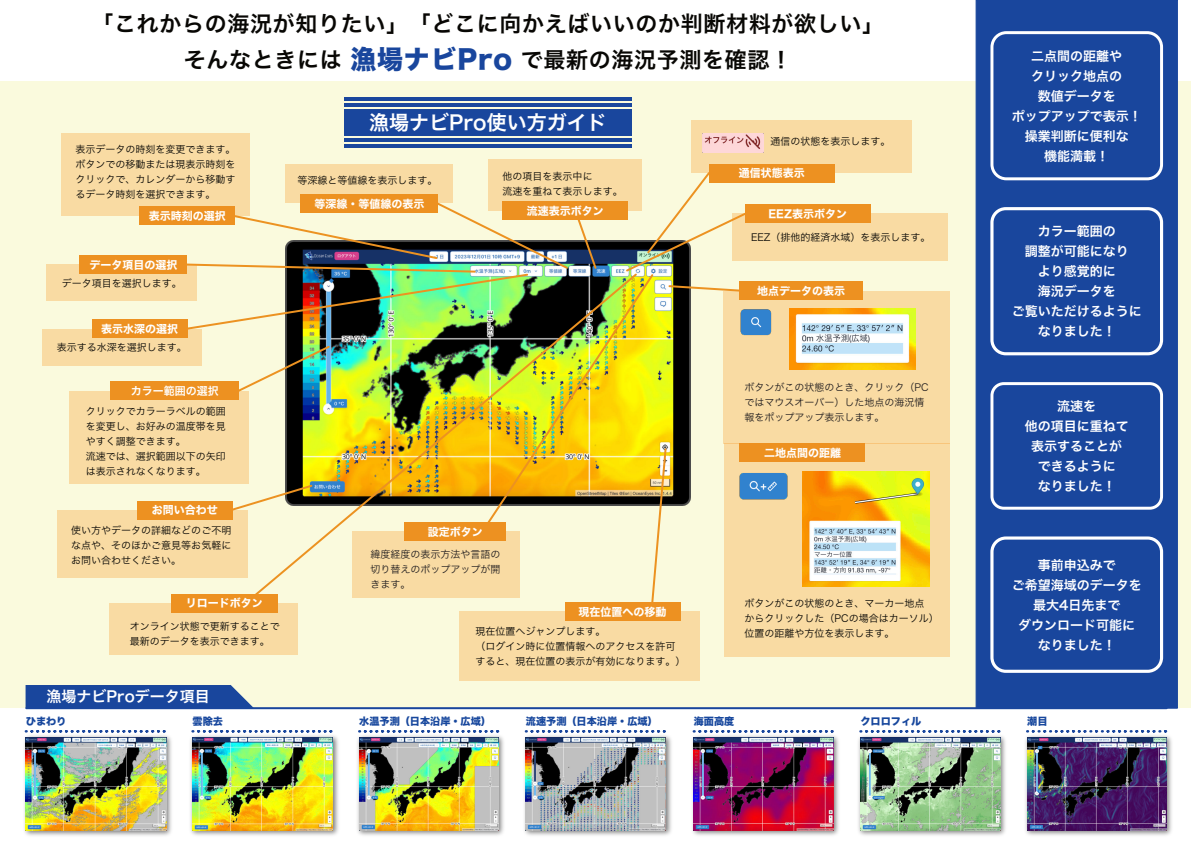
<style>
.page{position:relative;width:1191px;height:842px;background:#fff}
.page>*{position:absolute;margin:0;border:0;box-sizing:border-box;transform-origin:0 0}
.t1{font:22px/36px "Hiragino Sans W6";letter-spacing:.03em;color:#080704;text-align:center}
.t2{font:20px "Hiragino Sans W6";color:#fff}
.t3{font:15px "Hiragino Sans W6";color:#fff}
.t4{font:13px/20px "Hiragino Sans W6";color:#fff;text-align:center}
.t5{font:11px "Hiragino Sans W7";color:#fff}
.t6{font:11px "Hiragino Sans W6";color:#fff}
.t7{font:10.1px "Hiragino Sans W8";color:#17479d}
.t8{font:10px/15px "Hiragino Sans W3";color:#080704}
.t9{font:10px/15px "Hiragino Sans W3";color:#231f20;text-align:justify}
.s1{font-family:"Hiragino Sans W8";font-size:26px;color:#19469d}
</style>
<div class="page">
<div style="left:0;top:81px;width:1191px;height:627px;background:#fafadd"></div>
<img style="left:569px;top:240px;width:122px;height:265px">
<div style="left:976px;top:0;width:201px;height:708px;background:#19469d"></div>
<div style="left:26px;top:685px;width:227px;height:22px;background:#19469d"></div>
<div style="left:344px;top:109px;width:288px;height:27px;background:#19469d"></div>
<hr style="left:344px;top:138px;width:288px;height:4px;background:#19469d">
<hr style="left:344px;top:144px;width:288px;height:4px;background:#19469d">
<hr style="left:344px;top:103px;width:288px;height:4px;background:#19469d">
<hr style="left:344px;top:97px;width:288px;height:4px;background:#19469d">
<svg style="left:236px;top:381px;width:17px;height:13px"></svg>
<svg style="left:229px;top:483px;width:24px;height:30px"></svg>
<svg style="left:575px;top:220px;width:23px;height:50px"></svg>
<svg style="left:624px;top:173px;width:123px;height:100px"></svg>
<svg style="left:667px;top:284px;width:72px;height:9px"></svg>
<img style="left:253px;top:331px;width:232px;height:263px">
<img style="left:485px;top:272px;width:170px;height:250px">
<svg style="left:650px;top:447px;width:17px;height:155px"></svg>
<svg style="left:183px;top:200px;width:386px;height:131px"></svg>
<div style="left:724px;top:443px;width:226px;height:214px;background:#f9dba3"></div>
<div style="left:724px;top:291px;width:226px;height:152px;background:#f9dba3"></div>
<div style="left:57px;top:510px;width:190px;height:68px;background:#f9dba3"></div>
<div style="left:42px;top:329px;width:160px;height:37px;background:#f9dba3"></div>
<div style="left:285px;top:164px;width:168px;height:39px;background:#f9dba3"></div>
<div style="left:61px;top:133px;width:188px;height:83px;background:#f9dba3"></div>
<div style="left:352px;top:531px;width:168px;height:67px;background:#f9dba3"></div>
<div style="left:460px;top:611px;width:240px;height:70px;background:#f9dba3"></div>
<div style="left:69px;top:391px;width:179px;height:92px;background:#f9dba3"></div>
<div style="left:109px;top:603px;width:188px;height:52px;background:#f9dba3"></div>
<div style="left:691px;top:121px;width:220px;height:52px;background:#f9dba3"></div>
<div style="left:732px;top:214px;width:216px;height:47px;background:#f9dba3"></div>
<div style="left:488px;top:159px;width:154px;height:52px;background:#f9dba3"></div>
<div style="left:47px;top:265px;width:150px;height:36px;background:#f9dba3"></div>
<svg style="left:26px;top:730px;width:140px;height:2px"></svg>
<img style="left:24px;top:735px;width:148px;height:101px">
<img style="left:26px;top:737px;width:140px;height:94px">
<svg style="left:192px;top:730px;width:141px;height:2px"></svg>
<img style="left:190px;top:735px;width:149px;height:101px">
<img style="left:192px;top:737px;width:141px;height:93px">
<svg style="left:359px;top:730px;width:140px;height:2px"></svg>
<img style="left:357px;top:735px;width:147px;height:101px">
<img style="left:359px;top:737px;width:140px;height:93px">
<svg style="left:526px;top:730px;width:140px;height:2px"></svg>
<img style="left:524px;top:735px;width:148px;height:101px">
<img style="left:526px;top:737px;width:140px;height:93px">
<svg style="left:860px;top:730px;width:140px;height:3px"></svg>
<img style="left:858px;top:735px;width:148px;height:101px">
<img style="left:860px;top:737px;width:140px;height:93px">
<svg style="left:694px;top:730px;width:140px;height:3px"></svg>
<img style="left:692px;top:735px;width:147px;height:101px">
<img style="left:694px;top:737px;width:139px;height:93px">
<svg style="left:1027px;top:730px;width:140px;height:2px"></svg>
<img style="left:1025px;top:735px;width:147px;height:101px">
<img style="left:1027px;top:737px;width:139px;height:93px">
<div style="left:140px;top:207px;width:95px;height:18px;background:#ed9121"></div>
<div style="left:92px;top:320px;width:95px;height:18px;background:#ed9121"></div>
<div style="left:79px;top:255px;width:108px;height:19px;background:#ed9121"></div>
<div style="left:564px;top:602px;width:116px;height:19px;background:#ed9121"></div>
<div style="left:110px;top:382px;width:128px;height:18px;background:#ed9121"></div>
<div style="left:739px;top:281px;width:124px;height:19px;background:#ed9121"></div>
<div style="left:739px;top:443px;width:125px;height:19px;background:#ed9121"></div>
<div style="left:137px;top:501px;width:96px;height:18px;background:#ed9121"></div>
<div style="left:405px;top:522px;width:101px;height:18px;background:#ed9121"></div>
<div style="left:171px;top:594px;width:107px;height:18px;background:#ed9121"></div>
<div style="left:709px;top:164px;width:125px;height:18px;background:#ed9121"></div>
<div style="left:745px;top:205px;width:125px;height:18px;background:#ed9121"></div>
<div style="left:502px;top:202px;width:126px;height:18px;background:#ed9121"></div>
<div style="left:300px;top:195px;width:138px;height:18px;background:#ed9121"></div>
<hr style="left:26px;top:707px;width:1140px;height:2px;background:#19469d">
<div style="left:990px;top:31px;width:173px;height:149px;border:3px solid #fff;border-radius:14px"></div>
<div style="left:990px;top:207px;width:173px;height:148px;border:3px solid #fff;border-radius:14px"></div>
<div style="left:990px;top:382px;width:173px;height:128px;border:3px solid #fff;border-radius:12px"></div>
<div style="left:990px;top:536px;width:173px;height:137px;border:3px solid #fff;border-radius:14px"></div>
<img style="left:702px;top:133px;width:61px;height:20px">
<img style="left:740px;top:309px;width:32px;height:27px">
<img style="left:739px;top:473px;width:49px;height:27px">
<img style="left:789px;top:309px;width:126px;height:61px">
<img style="left:802px;top:472px;width:127px;height:115px">
<h1 class="t1" style="left:92px;top:5px;width:794px">「これからの海況が知りたい」「どこに向かえばいいのか判断材料が欲しい」そんなときには<span class="s1">漁場ナビPro</span> で最新の海況予測を確認！</h1>
<p class="t8" style="left:75px;top:142px;width:162px;text-align:justify">表示データの時刻を変更できます。ボタンでの移動または現表示時刻をクリックで、カレンダーから移動するデータ時刻を選択できます。</p>
<p class="t5" style="left:149px;top:211px;width:78px">表示時刻の選択</p>
<p class="t5" style="left:89px;top:259px;width:90px">データ項目の選択</p>
<p class="t8" style="left:62px;top:275px;width:122px">データ項目を選択します。</p>
<p class="t5" style="left:101px;top:324px;width:79px">表示水深の選択</p>
<p class="t8" style="left:57px;top:340px;width:132px">表示する水深を選択します。</p>
<p class="t6" style="left:131px;top:386px;width:89px">カラー範囲の選択</p>
<p class="t8" style="left:86px;top:403px;width:142px">クリックでカラーラベルの範囲を変更し、お好みの温度帯を見やすく調整できます。<br>流速では、選択範囲以下の矢印は表示されなくなります。</p>
<p class="t5" style="left:152px;top:505px;width:67px">お問い合わせ</p>
<p class="t8" style="left:71px;top:523px;width:161px;text-align:justify">使い方やデータの詳細などのご不明な点や、そのほかご意見等お気軽にお問い合わせください。</p>
<p class="t5" style="left:186px;top:598px;width:78px">リロードボタン</p>
<p class="t8" style="left:130px;top:619px;width:151px">オンライン状態で更新することで最新のデータを表示できます。</p>
<h3 class="t3" style="left:47px;top:689px;width:165px">漁場ナビProデータ項目</h3>
<h2 class="t2" style="left:369px;top:113px;width:239px">漁場ナビPro使い方ガイド</h2>
<p class="t8" style="left:297px;top:173px;width:141px">等深線と等値線を表示します。</p>
<p class="t8" style="left:502px;top:168px;width:121px">他の項目を表示中に<br>流速を重ねて表示します。</p>
<p class="t8" style="left:770px;top:134px;width:121px">通信の状態を表示します。</p>
<p class="t5" style="left:739px;top:168px;width:67px">通信状態表示</p>
<p class="t5" style="left:314px;top:199px;width:111px">等深線・等値線の表示</p>
<p class="t5" style="left:527px;top:205px;width:78px">流速表示ボタン</p>
<p class="t5" style="left:768px;top:209px;width:80px">EEZ表示ボタン</p>
<p class="t8" style="left:751px;top:230px;width:181px">EEZ（排他的経済水域）を表示します。</p>
<p class="t5" style="left:757px;top:285px;width:89px">地点データの表示</p>
<p class="t5" style="left:428px;top:526px;width:56px">設定ボタン</p>
<p class="t9" style="left:370px;top:546px;width:131px">緯度経度の表示方法や言語の切り替えのポップアップが開きます。</p>
<p class="t9" style="left:744px;top:380px;width:186px;text-align:left">ボタンがこの状態のとき、クリック（PCではマウスオーバー）した地点の海況情報をポップアップ表示します。</p>
<p class="t5" style="left:764px;top:447px;width:78px">二地点間の距離</p>
<p class="t5" style="left:578px;top:606px;width:89px">現在位置への移動</p>
<p class="t8" style="left:475px;top:624px;width:211px">現在位置へジャンプします。<br>（ログイン時に位置情報へのアクセスを許可すると、現在位置の表示が有効になります。）</p>
<p class="t8" style="left:744px;top:596px;width:196px">ボタンがこの状態のとき、マーカー地点<br>からクリックした（PCの場合はカーソル）位置の距離や方位を表示します。</p>
<h3 class="t4" style="left:1011px;top:46px;width:131px">二点間の距離や<br>クリック地点の<br>数値データを<br>ポップアップで表示！操業判断に便利な<br>機能満載！</h3>
<h3 class="t4" style="left:1011px;top:221px;width:131px">カラー範囲の<br>調整が可能になり<br>より感覚的に<br>海況データを<br>ご覧いただけるようになりました！</h3>
<h3 class="t4" style="left:1024px;top:396px;width:105px">流速を<br>他の項目に重ねて表示することができるように<br>なりました！</h3>
<h3 class="t4" style="left:1011px;top:555px;width:131px">事前申込みで<br>ご希望海域のデータを最大4日先まで<br>ダウンロード可能になりました！</h3>
<p class="t7" style="left:26px;top:716px;width:42px">ひまわり</p>
<p class="t7" style="left:192px;top:716px;width:32px">雲除去</p>
<p class="t7" style="left:359px;top:716px;width:133px">水温予測（日本沿岸・広域）</p>
<p class="t7" style="left:526px;top:716px;width:133px">流速予測（日本沿岸・広域）</p>
<p class="t7" style="left:694px;top:716px;width:42px">海面高度</p>
<p class="t7" style="left:860px;top:716px;width:62px">クロロフィル</p>
<p class="t7" style="left:1027px;top:716px;width:22px">潮目</p>
</div>
